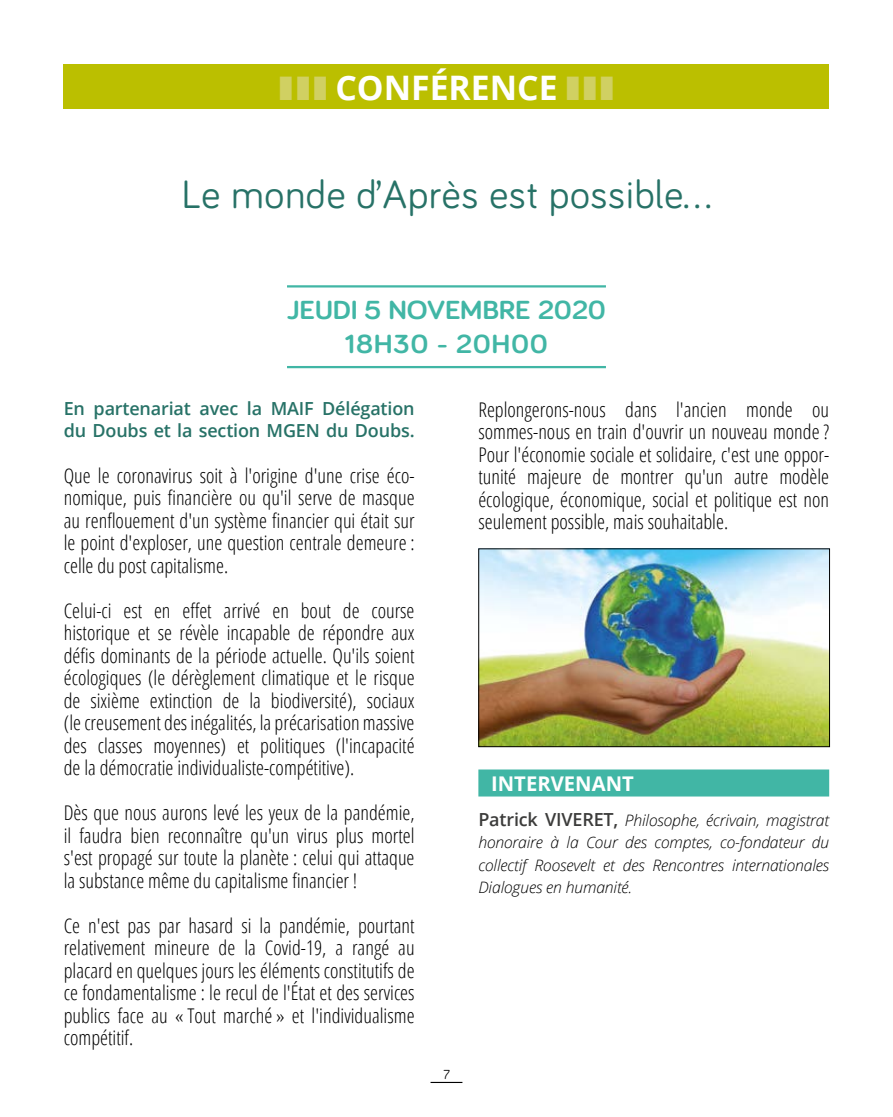
<style>
.page{position:relative;width:893px;height:1117px;background:#fff}
.page>*{position:absolute;margin:0;border:0;box-sizing:border-box;transform-origin:0 0}
.t1{font:40.5px "Bariol";letter-spacing:.015em;color:#277267}
.t2{font:700 33.75px "Open Sans";color:#fff}
.t3{font:700 27px/33.8px "Bariol";letter-spacing:-.01em;color:#41b6a5;text-align:center;scale:1.1 1}
.t4{font:300 condensed 20.25px/22.5px "Open Sans";color:#000;text-align:justify}
.t5{font:700 20.25px "Open Sans";color:#fff}
.t6{font:600 18px/22.5px "Open Sans";letter-spacing:-.01em;color:#277267}
.t7{font:italic 300 15.75px/22.5px "Open Sans";letter-spacing:-.01em;color:#000;text-align:justify}
.t8{font:13.5px "Bariol";color:#000}
.s1{color:#d0d062}
.s2{font-weight:600;font-style:normal;font-size:18px;color:#3c3c3b}
</style>
<div class="page">
<hr style="left:431px;top:1081px;width:31px;height:1px;background:#000">
<div style="left:64px;top:64px;width:765px;height:44px;background:#bbbf00"></div>
<div style="left:478px;top:769px;width:351px;height:27px;background:#41b6a5"></div>
<img style="left:480px;top:550px;width:348px;height:194px">
<div style="left:478px;top:548px;width:352px;height:198px;border:1px solid #000"></div>
<hr style="left:287px;top:285px;width:319px;height:2px;background:#41b6a5">
<hr style="left:287px;top:366px;width:319px;height:2px;background:#41b6a5">
<h2 class="t2" style="left:280px;top:64px;width:335px"><span class="s1">■</span> <span class="s1">■</span> <span class="s1">■</span> CONFÉRENCE <span class="s1">■</span> <span class="s1">■</span> <span class="s1">■</span></h2>
<h1 class="t1" style="left:181px;top:167px;width:532px">Le monde d’Après est possible…</h1>
<h3 class="t3" style="left:287px;top:292px;width:291px">JEUDI 5 NOVEMBRE 2020<br>18H30 - 20H00</h3>
<p class="t6" style="left:64px;top:397px;width:352px">En partenariat avec la MAIF Délégation du Doubs et la section MGEN du Doubs.</p>
<p class="t4" style="left:64px;top:463px;width:352px">Que le coronavirus soit à l'origine d'une crise éco&shy;nomique, puis financière ou qu'il serve de masque au renflouement d'un système financier qui était sur le point d'exploser, une question centrale demeure : celle du post capitalisme.</p>
<p class="t4" style="left:64px;top:598px;width:352px">Celui-ci est en effet arrivé en bout de course historique et se révèle incapable de répondre aux défis dominants de la période actuelle. Qu'ils soient écologiques (le dérèglement climatique et le risque de sixième extinction de la biodiversité), sociaux (le creusement des inégalités, la précarisation massive des classes moyennes) et politiques (l'incapacité de la démocratie individualiste-compétitive).</p>
<p class="t4" style="left:64px;top:800px;width:352px">Dès que nous aurons levé les yeux de la pandémie, il faudra bien reconnaître qu'un virus plus mortel s'est propagé sur toute la planète : celui qui attaque la substance même du capitalisme financier !</p>
<p class="t4" style="left:64px;top:913px;width:352px">Ce n'est pas par hasard si la pandémie, pourtant relativement mineure de la Covid-19, a rangé au placard en quelques jours les éléments constitutifs de ce fondamentalisme : le recul de l'État et des services publics face au « Tout marché » et l'individualisme compétitif.</p>
<p class="t4" style="left:478px;top:397px;width:352px">Replongerons-nous dans l'ancien monde ou sommes-nous en train d'ouvrir un nouveau monde ?<br>Pour l'économie sociale et solidaire, c'est une oppor&shy;tunité majeure de montrer qu'un autre modèle écologique, économique, social et politique est non seulement possible, mais souhaitable.</p>
<p class="t5" style="left:491px;top:768px;width:144px">INTERVENANT</p>
<p class="t7" style="left:478px;top:808px;width:352px"><span class="s2">Patrick VIVERET,</span> Philosophe, écrivain, magistrat honoraire à la Cour des comptes, co-fondateur du collectif Roosevelt et des Rencontres internationales Dialogues en humanité.</p>
<p class="t8" style="left:443px;top:1064px;width:8px">7</p>
</div>
